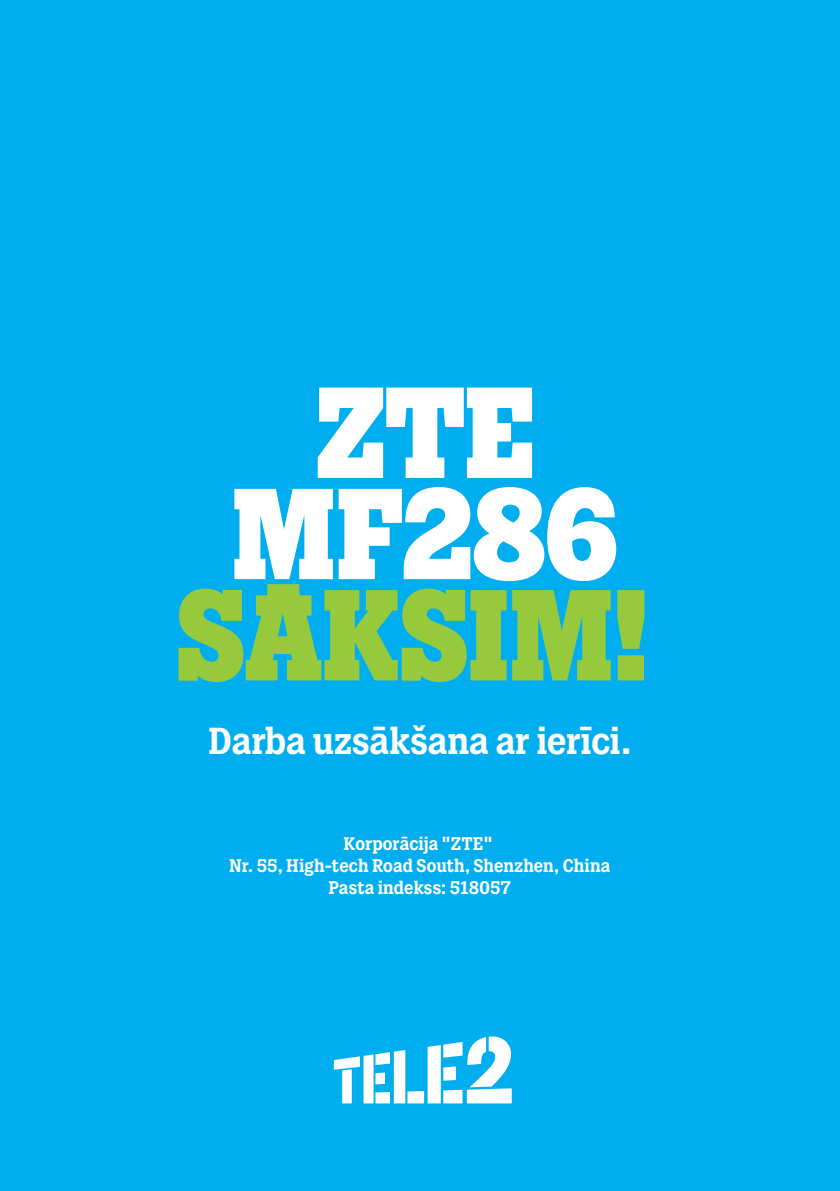
<style>
.page{position:relative;width:840px;height:1191px;background:#fff}
.page>*{position:absolute;margin:0;border:0;box-sizing:border-box;transform-origin:0 0}
.t1{font:800 127.4px/101.2px "Tele 2 Slab";letter-spacing:-.01em;color:#fff;text-align:center}
.t2{font:800 127.4px "Tele 2 Slab";letter-spacing:-.005em;color:#97c93c}
.t3{font:700 37px "Tele 2 Slab";color:#fff}
.t4{font:700 18px/22px "Tele 2 Slab";letter-spacing:.01em;color:#fff;text-align:center}
</style>
<div class="page">
<div style="left:0;top:0;width:839px;height:1191px;background:#00aeef"></div>
<svg style="left:334px;top:1050px;width:71px;height:53px"></svg>
<div style="left:407px;top:1091px;width:17px;height:12px;background:#fff"></div>
<svg style="left:427px;top:1036px;width:84px;height:67px"></svg>
<h1 class="t1" style="left:232px;top:385px;width:387px">ZTE<br>MF286</h1>
<h1 class="t2" style="left:176px;top:570px;width:473px">Sāksim!</h1>
<h2 class="t3" style="left:208px;top:719px;width:424px">Darba uzsākšana ar ierīci.</h2>
<p class="t4" style="left:229px;top:833px;width:382px">Korporācija "ZTE"<br>Nr. 55, High-tech Road South, Shenzhen, China<br>Pasta indekss: 518057</p>
</div>
